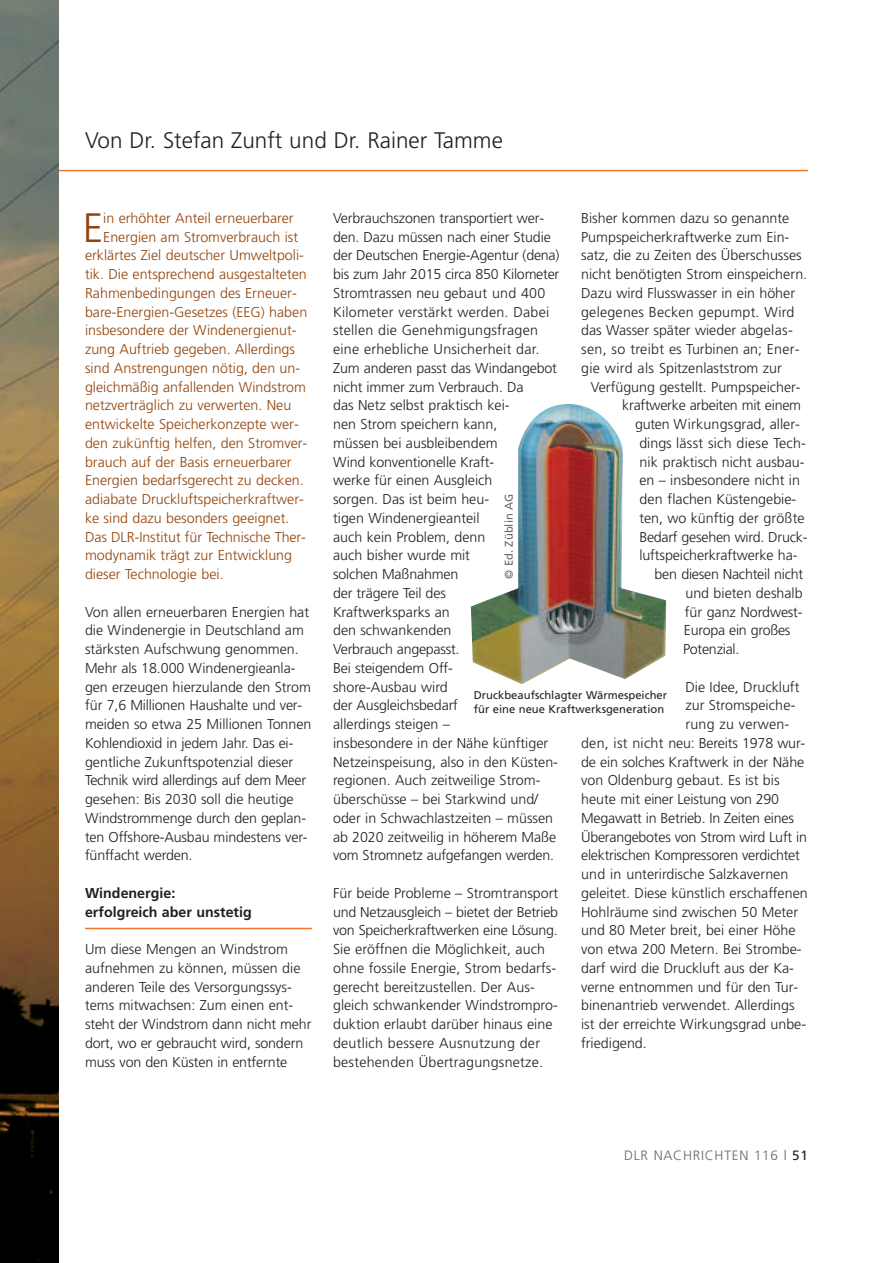
<style>
.page{position:relative;width:893px;height:1263px;background:#fff}
.page>*{position:absolute;margin:0;border:0;box-sizing:border-box;transform-origin:0 0}
.t1{font:300 41.1px "Frutiger";color:#934309}
.t2{font:300 22.5px "Frutiger";color:#231f20}
.t3{font:300 14.25px/18.8px "Frutiger";color:#231f20}
.t4{font:300 14.25px "Frutiger";color:#934309}
.t5{font:700 14.25px/18.8px "Frutiger";color:#231f20}
.t6{font:300 13.5px "Frutiger";letter-spacing:.055em;color:#67676a}
.t7{font:11.25px/13.5px "Frutiger";color:#231f20}
.t8{font:11.25px "Frutiger";color:#67676a}
.s1{font-weight:400;color:#231f20}
</style>
<div class="page">
<hr style="left:31px;top:170px;width:777px;height:1px;background:#f37528">
<img style="left:0;top:0;width:58px;height:1263px">
<hr style="left:85px;top:928px;width:227px;height:1px;background:#f37528">
<img style="left:471px;top:404px;width:195px;height:280px">
<h2 class="t2" style="left:85px;top:131px;width:419px">Von Dr. Stefan Zunft und Dr. Rainer Tamme</h2>
<h1 class="t1" style="left:83px;top:211px;width:22px">E</h1>
<p class="t4" style="left:103px;top:212px;width:192px">in erhöhter Anteil erneuerbarer</p>
<p class="t4" style="left:103px;top:231px;width:196px">Energien am Stromverbrauch ist</p>
<p class="t4" style="left:85px;top:250px;width:220px">erklärtes Ziel deutscher Umweltpoli-</p>
<p class="t4" style="left:85px;top:268px;width:223px">tik. Die entsprechend ausgestalteten</p>
<p class="t4" style="left:85px;top:287px;width:213px">Rahmenbedingungen des Erneuer-</p>
<p class="t4" style="left:85px;top:306px;width:224px">bare-Energien-Gesetzes (EEG) haben</p>
<p class="t4" style="left:85px;top:325px;width:213px">insbesondere der Windenergienut-</p>
<p class="t4" style="left:85px;top:343px;width:212px">zung Auftrieb gegeben. Allerdings</p>
<p class="t4" style="left:85px;top:362px;width:217px">sind Anstrengungen nötig, den un-</p>
<p class="t4" style="left:85px;top:381px;width:222px">gleichmäßig anfallenden Windstrom</p>
<p class="t4" style="left:85px;top:400px;width:208px">netzverträglich zu verwerten. Neu</p>
<p class="t4" style="left:85px;top:418px;width:215px">entwickelte Speicherkonzepte wer-</p>
<p class="t4" style="left:85px;top:437px;width:224px">den zukünftig helfen, den Stromver-</p>
<p class="t4" style="left:85px;top:456px;width:208px">brauch auf der Basis erneuerbarer</p>
<p class="t4" style="left:85px;top:475px;width:220px">Energien bedarfsgerecht zu decken.</p>
<p class="t4" style="left:85px;top:493px;width:220px">adiabate Druckluftspeicherkraftwer-</p>
<p class="t4" style="left:85px;top:512px;width:206px">ke sind dazu besonders geeignet.</p>
<p class="t4" style="left:85px;top:531px;width:222px">Das DLR-Institut für Technische Ther-</p>
<p class="t4" style="left:85px;top:550px;width:209px">modynamik trägt zur Entwicklung</p>
<p class="t4" style="left:85px;top:568px;width:140px">dieser Technologie bei.</p>
<p class="t3" style="left:85px;top:603px;width:228px">Von allen erneuerbaren Energien hat die Windenergie in Deutschland am stärksten Aufschwung genommen.<br>Mehr als 18.000 Windenergieanla&shy;gen erzeugen hierzulande den Strom für 7,6 Millionen Haushalte und ver&shy;meiden so etwa 25 Millionen Tonnen Kohlendioxid in jedem Jahr. Das ei&shy;gentliche Zukunftspotenzial dieser Technik wird allerdings auf dem Meer gesehen: Bis 2030 soll die heutige Windstrommenge durch den geplan&shy;ten Offshore-Ausbau mindestens ver&shy;fünffacht werden.</p>
<p class="t5" style="left:85px;top:885px;width:168px">Windenergie:<br>erfolgreich aber unstetig</p>
<p class="t3" style="left:85px;top:941px;width:228px">Um diese Mengen an Windstrom aufnehmen zu können, müssen die anderen Teile des Versorgungssys&shy;tems mitwachsen: Zum einen ent&shy;steht der Windstrom dann nicht mehr dort, wo er gebraucht wird, sondern muss von den Küsten in entfernte</p>
<p class="t3" style="left:581px;top:210px;width:228px">Bisher kommen dazu so genannte Pumpspeicherkraftwerke zum Ein&shy;satz, die zu Zeiten des Überschusses nicht benötigten Strom einspeichern.<br>Dazu wird Flusswasser in ein höher gelegenes Becken gepumpt. Wird das Wasser später wieder abgelas&shy;sen, so treibt es Turbinen an; Ener&shy;gie wird als Spitzenlaststrom zur</p>
<p class="t3" style="left:591px;top:378px;width:211px">Verfügung gestellt. Pumpspeicher-</p>
<p class="t3" style="left:622px;top:397px;width:180px">kraftwerke arbeiten mit einem</p>
<p class="t3" style="left:635px;top:416px;width:166px">guten Wirkungsgrad, aller-</p>
<p class="t3" style="left:639px;top:435px;width:168px">dings lässt sich diese Tech-</p>
<p class="t3" style="left:639px;top:453px;width:167px">nik praktisch nicht ausbau-</p>
<p class="t3" style="left:639px;top:472px;width:162px">en – insbesondere nicht in</p>
<p class="t3" style="left:639px;top:491px;width:158px">den flachen Küstengebie-</p>
<p class="t3" style="left:639px;top:510px;width:167px">ten, wo künftig der größte</p>
<p class="t3" style="left:639px;top:528px;width:170px">Bedarf gesehen wird. Druck-</p>
<p class="t3" style="left:639px;top:547px;width:160px">luftspeicherkraftwerke ha-</p>
<p class="t3" style="left:654px;top:566px;width:150px">ben diesen Nachteil nicht</p>
<p class="t3" style="left:685px;top:585px;width:119px">und bieten deshalb</p>
<p class="t3" style="left:685px;top:603px;width:119px">für ganz Nordwest-</p>
<p class="t3" style="left:684px;top:622px;width:108px">Europa ein großes</p>
<p class="t3" style="left:683px;top:641px;width:58px">Potenzial.</p>
<p class="t3" style="left:685px;top:678px;width:116px">Die Idee, Druckluft</p>
<p class="t3" style="left:685px;top:697px;width:112px">zur Stromspeiche-</p>
<p class="t3" style="left:685px;top:716px;width:105px">rung zu verwen-</p>
<p class="t3" style="left:581px;top:735px;width:226px">den, ist nicht neu: Bereits 1978 wur-</p>
<p class="t3" style="left:581px;top:753px;width:225px">de ein solches Kraftwerk in der Nähe</p>
<p class="t3" style="left:581px;top:772px;width:200px">von Oldenburg gebaut. Es ist bis</p>
<p class="t3" style="left:581px;top:791px;width:200px">heute mit einer Leistung von 290</p>
<p class="t3" style="left:581px;top:810px;width:214px">Megawatt in Betrieb. In Zeiten eines</p>
<p class="t3" style="left:581px;top:828px;width:227px">Überangebotes von Strom wird Luft in</p>
<p class="t3" style="left:581px;top:847px;width:220px">elektrischen Kompressoren verdichtet</p>
<p class="t3" style="left:581px;top:866px;width:209px">und in unterirdische Salzkavernen</p>
<p class="t3" style="left:581px;top:885px;width:228px">geleitet. Diese künstlich erschaffenen</p>
<p class="t3" style="left:581px;top:903px;width:218px">Hohlräume sind zwischen 50 Meter</p>
<p class="t3" style="left:581px;top:922px;width:216px">und 80 Meter breit, bei einer Höhe</p>
<p class="t3" style="left:581px;top:941px;width:222px">von etwa 200 Metern. Bei Strombe-</p>
<p class="t3" style="left:581px;top:960px;width:214px">darf wird die Druckluft aus der Ka-</p>
<p class="t3" style="left:581px;top:978px;width:219px">verne entnommen und für den Tur-</p>
<p class="t3" style="left:581px;top:997px;width:215px">binenantrieb verwendet. Allerdings</p>
<p class="t3" style="left:581px;top:1016px;width:226px">ist der erreichte Wirkungsgrad unbe-</p>
<p class="t3" style="left:581px;top:1035px;width:67px">friedigend.</p>
<p class="t3" style="left:333px;top:210px;width:228px">Verbrauchszonen transportiert wer&shy;den. Dazu müssen nach einer Studie der Deutschen Energie-Agentur (dena) bis zum Jahr 2015 circa 850 Kilometer<br>Stromtrassen neu gebaut und 400<br>Kilometer verstärkt werden. Dabei stellen die Genehmigungsfragen eine erhebliche Unsicherheit dar.<br>Zum anderen passt das Windangebot nicht immer zum Verbrauch. Da<br>das Netz selbst praktisch kei-<br>nen Strom speichern kann,<br>müssen bei ausbleibendem<br>Wind konventionelle Kraft-<br>werke für einen Ausgleich<br>sorgen. Das ist beim heu-<br>tigen Windenergieanteil<br>auch kein Problem, denn<br>auch bisher wurde mit<br>solchen Maßnahmen<br>der trägere Teil des<br>Kraftwerksparks an<br>den schwankenden<br>Verbrauch angepasst.<br>Bei steigendem Off-<br>shore-Ausbau wird<br>der Ausgleichsbedarf<br>allerdings steigen –<br>insbesondere in der Nähe künftiger<br>Netzeinspeisung, also in den Küsten&shy;regionen. Auch zeitweilige Strom&shy;überschüsse – bei Starkwind und/ oder in Schwachlastzeiten – müssen ab 2020 zeitweilig in höherem Maße vom Stromnetz aufgefangen werden.</p>
<p class="t3" style="left:333px;top:885px;width:227px">Für beide Probleme – Stromtransport und Netzausgleich – bietet der Betrieb von Speicherkraftwerken eine Lösung.<br>Sie eröffnen die Möglichkeit, auch ohne fossile Energie, Strom bedarfs&shy;gerecht bereitzustellen. Der Aus&shy;gleich schwankender Windstrompro&shy;duktion erlaubt darüber hinaus eine deutlich bessere Ausnutzung der bestehenden Übertragungsnetze.</p>
<p class="t8" style="left:504px;top:579px;width:86px;rotate:-90deg">© Ed. Züblin AG</p>
<p class="t7" style="left:474px;top:689px;width:195px">Druckbeaufschlagter Wärmespeicher für eine neue Kraftwerksgeneration</p>
<p class="t6" style="left:624px;top:1150px;width:185px">DLR NACHRICHTEN 116 | <span class="s1">51</span></p>
</div>
